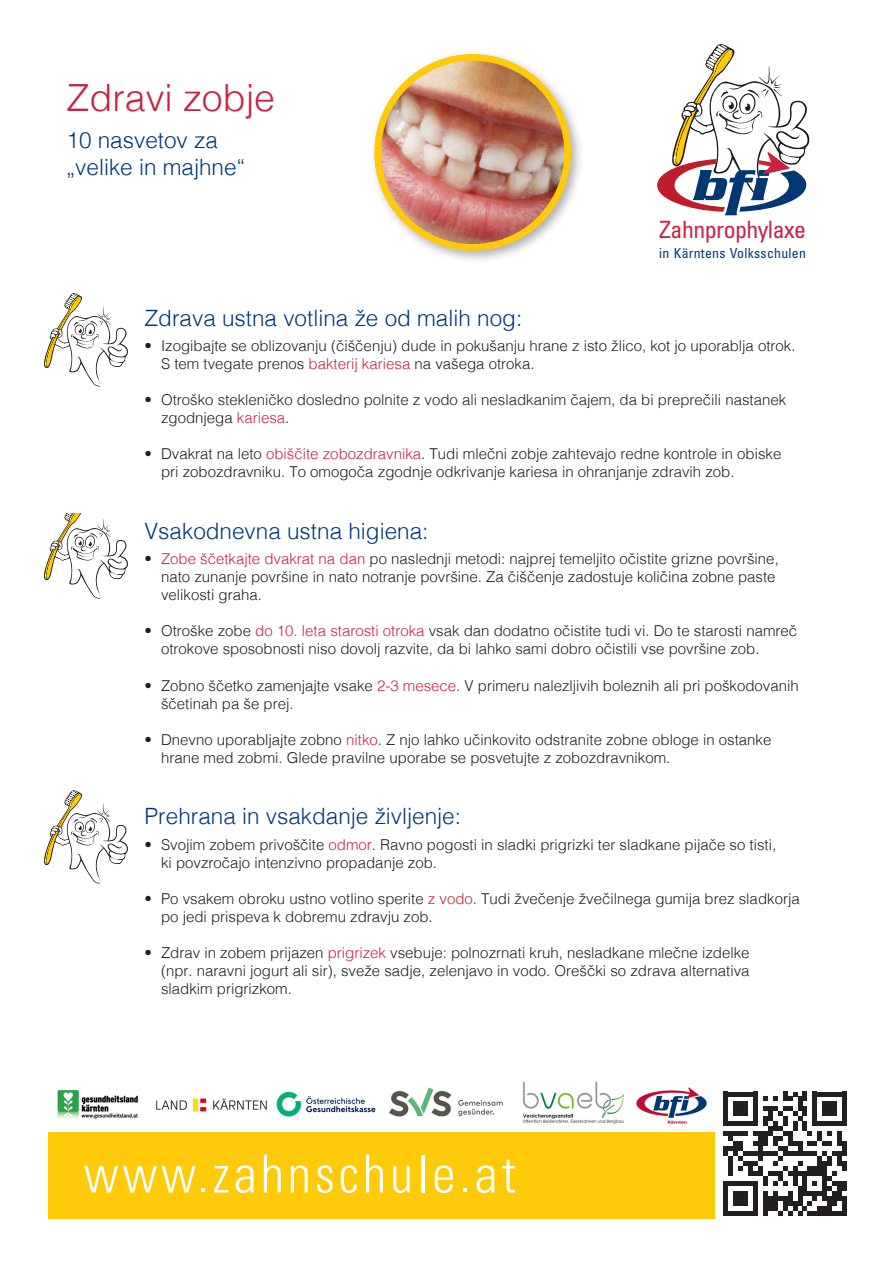
<style>
.page{position:relative;width:893px;height:1263px;background:#fff}
.page>*{position:absolute;margin:0;border:0;box-sizing:border-box;transform-origin:0 0}
.t1{font:300 condensed 52.5px "Univers";letter-spacing:.07em;color:#fff}
.t2{font:300 37.5px "Helvetica";color:#c8233f}
.t3{font:condensed 23.85px "Univers";letter-spacing:-.02em;color:#c8233f}
.t4{font:300 22.5px "Helvetica";color:#013874}
.t5{font:300 15px/18px "Helvetica";color:#231f20}
.t6{font:condensed 13.8px "Univers";letter-spacing:.02em;color:#013874}
.s1{color:#c8233f}
</style>
<div class="page">
<div style="left:49px;top:1132px;width:796px;height:86px;background:#feca0a"></div>
<img style="left:373px;top:53px;width:207px;height:207px">
<svg style="left:44px;top:293px;width:84px;height:94px"></svg>
<div style="left:715px;top:1084px;width:144px;height:139px;background:#fff"></div>
<svg style="left:723px;top:1091px;width:119px;height:124px"></svg>
<div style="left:842px;top:1091px;width:5px;height:35px;background:#231f20"></div>
<div style="left:842px;top:1141px;width:5px;height:15px;background:#231f20"></div>
<div style="left:842px;top:1161px;width:5px;height:10px;background:#231f20"></div>
<div style="left:842px;top:1181px;width:5px;height:10px;background:#231f20"></div>
<div style="left:842px;top:1196px;width:5px;height:19px;background:#231f20"></div>
<svg style="left:657px;top:44px;width:153px;height:171px"></svg>
<svg style="left:44px;top:513px;width:84px;height:86px"></svg>
<svg style="left:44px;top:790px;width:84px;height:94px"></svg>
<img style="left:57px;top:1081px;width:650px;height:43px">
<p class="t2" style="left:67px;top:65px;width:210px">Zdravi zobje</p>
<p class="t4" style="left:67px;top:121px;width:153px">10 nasvetov za</p>
<p class="t4" style="left:67px;top:148px;width:180px">„velike in majhne“</p>
<p class="t3" style="left:659px;top:215px;width:148px">Zahnprophylaxe</p>
<p class="t6" style="left:659px;top:244px;width:148px">in Kärntens Volksschulen</p>
<p class="t4" style="left:145px;top:299px;width:379px">Zdrava ustna votlina že od malih nog:</p>
<p class="t5" style="left:145px;top:336px;width:652px">• Izogibajte se oblizovanju (čiščenju) dude in pokušanju hrane z isto žlico, kot jo uporablja otrok.</p>
<p class="t5" style="left:161px;top:354px;width:375px">S tem tvegate prenos <span class="s1">bakterij kariesa</span> na vašega otroka.</p>
<p class="t5" style="left:145px;top:390px;width:643px">• Otroško stekleničko dosledno polnite z vodo ali nesladkanim čajem, da bi preprečili nastanek</p>
<p class="t5" style="left:161px;top:408px;width:130px">zgodnjega <span class="s1">kariesa</span>.</p>
<p class="t5" style="left:145px;top:444px;width:638px">• Dvakrat na leto <span class="s1">obiščite zobozdravnika</span>. Tudi mlečni zobje zahtevajo redne kontrole in obiske</p>
<p class="t5" style="left:161px;top:462px;width:575px">pri zobozdravniku. To omogoča zgodnje odkrivanje kariesa in ohranjanje zdravih zob.</p>
<p class="t4" style="left:145px;top:512px;width:285px">Vsakodnevna ustna higiena:</p>
<p class="t5" style="left:145px;top:549px;width:636px">• <span class="s1">Zobe ščetkajte dvakrat na dan</span> po naslednji metodi: najprej temeljito očistite grizne površine,</p>
<p class="t5" style="left:161px;top:567px;width:616px">nato zunanje površine in nato notranje površine. Za čiščenje zadostuje količina zobne paste</p>
<p class="t5" style="left:161px;top:585px;width:102px">velikosti graha.</p>
<p class="t5" style="left:161px;top:621px;width:638px;text-indent:-16px">• Otroške zobe <span class="s1">do 10. leta starosti otroka</span> vsak dan dodatno očistite tudi vi. Do te starosti namreč otrokove sposobnosti niso dovolj razvite, da bi lahko sami dobro očistili vse površine zob.</p>
<p class="t5" style="left:161px;top:675px;width:639px;text-indent:-16px">• Zobno ščetko zamenjajte vsake <span class="s1">2-3 mesece</span>. V primeru nalezljivih boleznih ali pri poškodovanih ščetinah pa še prej.</p>
<p class="t5" style="left:145px;top:729px;width:628px">• Dnevno uporabljajte zobno <span class="s1">nitko</span>. Z njo lahko učinkovito odstranite zobne obloge in ostanke</p>
<p class="t5" style="left:161px;top:747px;width:511px">hrane med zobmi. Glede pravilne uporabe se posvetujte z zobozdravnikom.</p>
<p class="t4" style="left:145px;top:797px;width:318px">Prehrana in vsakdanje življenje:</p>
<p class="t5" style="left:145px;top:834px;width:633px">• Svojim zobem privoščite <span class="s1">odmor</span>. Ravno pogosti in sladki prigrizki ter sladkane pijače so tisti,</p>
<p class="t5" style="left:161px;top:852px;width:277px">ki povzročajo intenzivno propadanje zob.</p>
<p class="t5" style="left:145px;top:888px;width:657px">• Po vsakem obroku ustno votlino sperite <span class="s1">z vodo</span>. Tudi žvečenje žvečilnega gumija brez sladkorja</p>
<p class="t5" style="left:161px;top:906px;width:273px">po jedi prispeva k dobremu zdravju zob.</p>
<p class="t5" style="left:145px;top:942px;width:606px">• Zdrav in zobem prijazen <span class="s1">prigrizek</span> vsebuje: polnozrnati kruh, nesladkane mlečne izdelke</p>
<p class="t5" style="left:161px;top:960px;width:590px">(npr. naravni jogurt ali sir), sveže sadje, zelenjavo in vodo. Oreščki so zdrava alternativa</p>
<p class="t5" style="left:161px;top:978px;width:132px">sladkim prigrizkom.</p>
<p class="t1" style="left:84px;top:1142px;width:434px">www.zahnschule.at</p>
</div>
